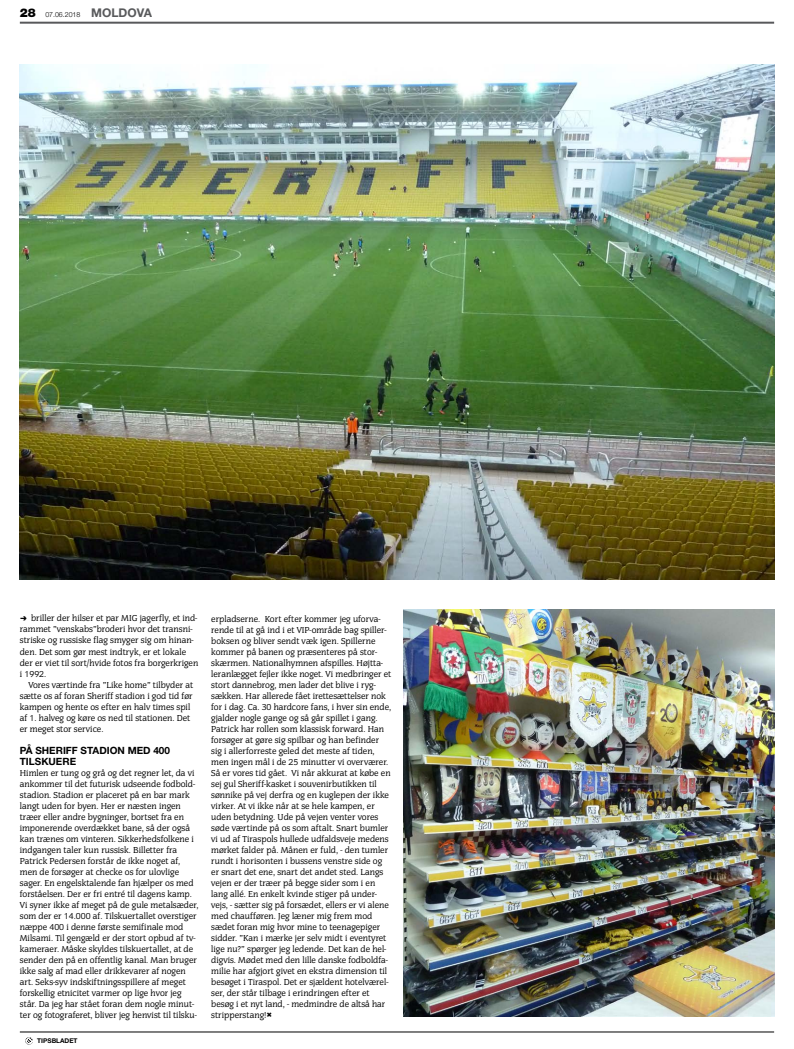
<style>
.page{position:relative;width:794px;height:1049px;background:#fff}
.page>*{position:absolute;margin:0;border:0;box-sizing:border-box;transform-origin:0 0}
.t1{font:700 10px/11px "Helvetica Neue LT Pro";color:#000}
.t2{font:9.9px "Fago No Bold Expert";color:#000}
.t3{font:8.9px/11px "Congress T";color:#000}
.t4{font:300 7px "Helvetica Neue LT Pro";color:#000}
.t5{font:700 6.5px "Helvetica Neue LT Pro";color:#000}
.s1{font-weight:900;font-size:12px}
.s2{font-weight:700;font-size:12px;color:#58595b}
.s3{font-family:"Fago No Bold Expert";font-size:9.9px}
</style>
<div class="page">
<hr style="left:20px;top:1032px;width:754px;height:1px;background:#000">
<svg style="left:25px;top:1037px;width:8px;height:8px"></svg>
<hr style="left:20px;top:22px;width:754px;height:2px;background:#58595b">
<img style="left:403px;top:609px;width:371px;height:407px">
<img style="left:20px;top:65px;width:754px;height:514px">
<p class="t4" style="left:20px;top:10px;width:134px"><span class="s1">28</span> 07.06.2018 <span class="s2">MOLDOVA</span></p>
<p class="t3" style="left:20px;top:613px;width:180px;text-indent:11px">briller der hilser et par MIG jagerfly, et ind&shy;rammet ”venskabs”broderi hvor det transni&shy;striske og russiske flag smyger sig om hinan&shy;den. Det som gør mest indtryk, er et lokale der er viet til sort/hvide fotos fra borgerkrigen i 1992.</p>
<p class="t3" style="left:20px;top:679px;width:175px;text-indent:8px">Vores værtinde fra ”Like home” tilbyder at sætte os af foran Sheriff stadion i god tid før kampen og hente os efter en halv times spil af 1. halveg og køre os ned til stationen. Det er meget stor service.</p>
<p class="t1" style="left:20px;top:744px;width:152px">PÅ SH ERIFF STADION MED 400<br>TILSKUERE</p>
<p class="t3" style="left:20px;top:767px;width:180px">Himlen er tung og grå og det regner let, da vi ankommer til det futurisk udseende fodbold&shy;stadion. Stadion er placeret på en bar mark langt uden for byen. Her er næsten ingen træer eller andre bygninger, bortset fra en imponerende overdækket bane, så der også kan trænes om vinteren. Sikkerhedsfolkene i indgangen taler kun russisk. Billetter fra Patrick Pedersen forstår de ikke noget af, men de forsøger at checke os for ulovlige sager. En engelsktalende fan hjælper os med forståelsen. Der er fri entré til dagens kamp.<br>Vi syner ikke af meget på de gule metalsæder, som der er 14.000 af. Tilskuertallet overstiger næppe 400 i denne første semifinale mod Milsami. Til gengæld er der stort opbud af tv&shy;kameraer. Måske skyldes tilskuertallet, at de sender den på en offentlig kanal. Man bruger ikke salg af mad eller drikkevarer af nogen art. Seks-syv indskiftningsspillere af meget forskellig etnicitet varmer op lige hvor jeg står. Da jeg har stået foran dem nogle minut&shy;ter og fotograferet, bliver jeg henvist til tilsku-</p>
<p class="t2" style="left:20px;top:613px;width:9px">t</p>
<p class="t5" style="left:37px;top:1037px;width:42px">TIPSBLADET</p>
<p class="t3" style="left:211px;top:613px;width:181px">erpladserne. Kort efter kommer jeg uforva&shy;rende til at gå ind i et VIP-område bag spiller&shy;boksen og bliver sendt væk igen. Spillerne kommer på banen og præsenteres på stor&shy;skærmen. Nationalhymnen afspilles. Højtta&shy;leranlægget fejler ikke noget. Vi medbringer et stort dannebrog, men lader det blive i ryg&shy;sækken. Har allerede fået irettesættelser nok for i dag. Ca. 30 hardcore fans, i hver sin ende, gjalder nogle gange og så går spillet i gang.<br>Patrick har rollen som klassisk forward. Han forsøger at gøre sig spilbar og han befinder sig i allerforreste geled det meste af tiden, men ingen mål i de 25 minutter vi overværer.<br>Så er vores tid gået. Vi når akkurat at købe en sej gul Sheriff-kasket i souvenirbutikken til sønnike på vej derfra og en kuglepen der ikke virker. At vi ikke når at se hele kampen, er uden betydning. Ude på vejen venter vores søde værtinde på os som aftalt. Snart bumler vi ud af Tiraspols hullede udfaldsveje medens mørket falder på. Månen er fuld, - den tumler rundt i horisonten i bussens venstre side og er snart det ene, snart det andet sted. Langs vejen er der træer på begge sider som i en lang allé. En enkelt kvinde stiger på under&shy;vejs, - sætter sig på forsædet, ellers er vi alene med chaufføren. Jeg læner mig frem mod sædet foran mig hvor mine to teenagepiger sidder. ”Kan i mærke jer selv midt i eventyret lige nu?” spørger jeg ledende. Det kan de hel&shy;digvis. Mødet med den lille danske fodboldfa&shy;milie har afgjort givet en ekstra dimension til besøget i Tiraspol. Det er sjældent hotelværel&shy;ser, der står tilbage i erindringen efter et besøg i et nyt land, - medmindre de altså har stripperstang!<span class="s3">+</span></p>
</div>
